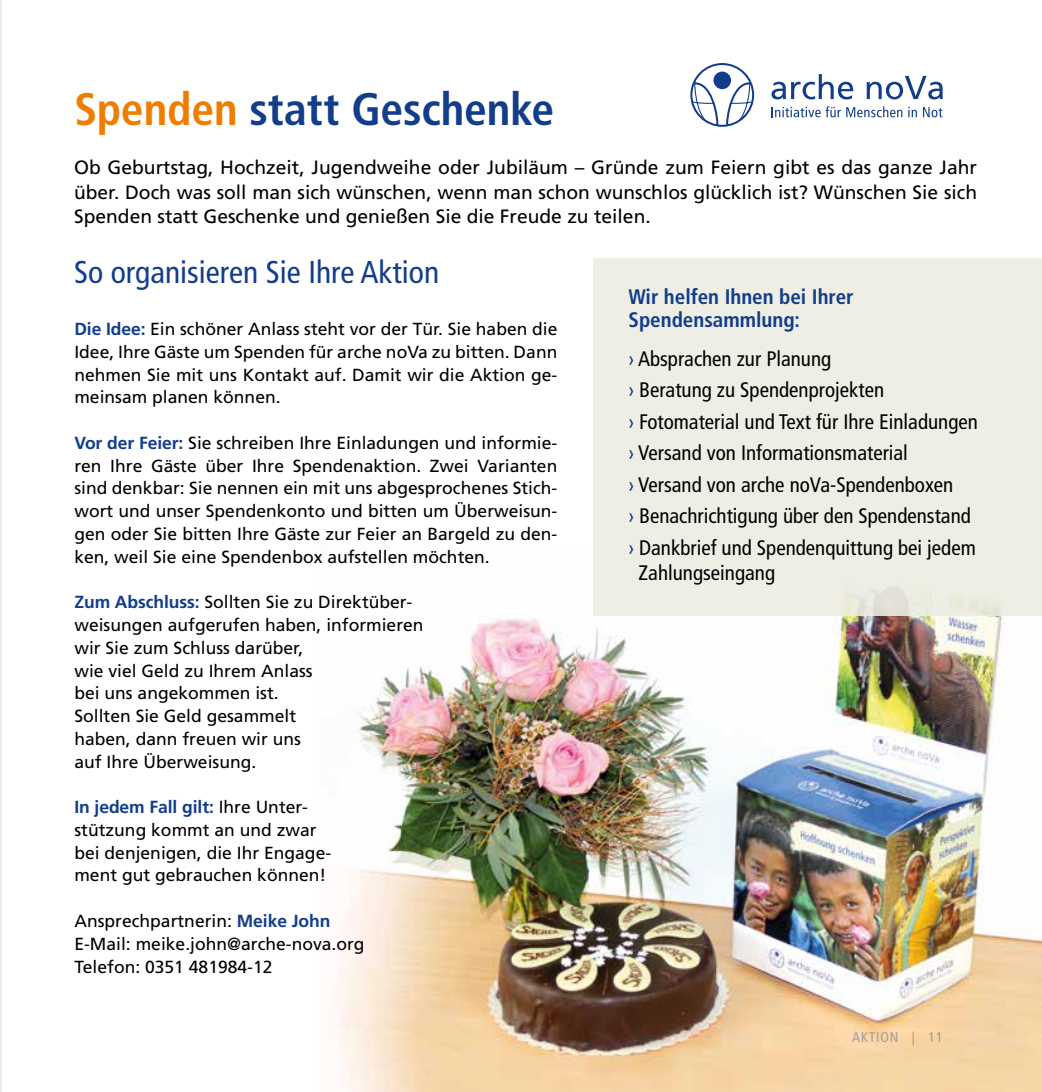
<style>
.page{position:relative;width:1042px;height:1092px;background:#fff}
.page>*{position:absolute;margin:0;border:0;box-sizing:border-box;transform-origin:0 0}
.t1{font:700 condensed 45.5px "Frutiger";letter-spacing:-.005em;color:#123d8a}
.t2{font:condensed 31.5px "Frutiger";color:#123d8a}
.t3{font:condensed 21px/31.5px "Frutiger";color:#000}
.t4{font:700 condensed 21px/22.8px "Frutiger";color:#123d8a}
.t5{font:19.25px/24.5px "Frutiger";color:#000;text-align:justify}
.t6{font:17.5px/22.8px "Frutiger";color:#000}
.t7{font:condensed 14px "Frutiger";letter-spacing:.06em;color:#9d9d9c}
.s1{color:#ef7d00}
.s2{font-weight:700;color:#123d8a}
.s3{color:#123d8a}
</style>
<div class="page">
<svg style="left:692px;top:76px;width:27px;height:49px"></svg>
<svg style="left:725px;top:76px;width:28px;height:50px"></svg>
<div style="left:690px;top:63px;width:64px;height:64px;border:2px solid #123d8a;border-radius:50%"></div>
<div style="left:714px;top:73px;width:16px;height:15px;background:#123d8a;border-radius:50%"></div>
<div style="left:713px;top:72px;width:18px;height:17px;border:2px solid #123d8a;border-radius:50%"></div>
<svg style="left:771px;top:106px;width:131px;height:11px"></svg>
<svg style="left:908px;top:107px;width:9px;height:10px"></svg>
<svg style="left:923px;top:107px;width:19px;height:10px"></svg>
<svg style="left:771px;top:74px;width:82px;height:25px"></svg>
<svg style="left:867px;top:76px;width:76px;height:23px"></svg>
<img style="left:335px;top:545px;width:707px;height:546px">
<hr style="left:0;top:0;width:1px;height:1091px;background:#efece4">
<div style="left:594px;top:258px;width:448px;height:357px;background:#edede3"></div>
<h1 class="t1" style="left:74px;top:82px;width:481px"><span class="s1">Spenden</span> statt Geschenke</h1>
<p class="t5" style="left:74px;top:155px;width:904px">Ob Geburtstag, Hochzeit, Jugendweihe oder Jubiläum – Gründe zum Feiern gibt es das ganze Jahr über. Doch was soll man sich wünschen, wenn man schon wunschlos glücklich ist? Wünschen Sie sich Spenden statt Geschenke und genießen Sie die Freude zu teilen.</p>
<h2 class="t2" style="left:74px;top:253px;width:367px">So organisieren Sie Ihre Aktion</h2>
<p class="t6" style="left:74px;top:317px;width:484px;text-align:justify"><span class="s2">Die Idee:</span> Ein schöner Anlass steht vor der Tür. Sie haben die Idee, Ihre Gäste um Spenden für arche noVa zu bitten. Dann nehmen Sie mit uns Kontakt auf. Damit wir die Aktion ge&shy;meinsam planen können.</p>
<p class="t6" style="left:74px;top:431px;width:484px;text-align:justify"><span class="s2">Vor der Feier:</span> Sie schreiben Ihre Einladungen und informie&shy;ren Ihre Gäste über Ihre Spendenaktion. Zwei Varianten sind denkbar: Sie nennen ein mit uns abgesprochenes Stich&shy;wort und unser Spendenkonto und bitten um Überweisun&shy;gen oder Sie bitten Ihre Gäste zur Feier an Bargeld zu den&shy;ken, weil Sie eine Spendenbox aufstellen möchten.</p>
<p class="t6" style="left:74px;top:590px;width:351px"><span class="s2">Zum Abschluss:</span> Sollten Sie zu Direktüber&shy;weisungen aufgerufen haben, informieren wir Sie zum Schluss darüber,<br>wie viel Geld zu Ihrem Anlass<br>bei uns angekommen ist.<br>Sollten Sie Geld gesammelt<br>haben, dann freuen wir uns<br>auf Ihre Überweisung.</p>
<p class="t6" style="left:74px;top:795px;width:258px"><span class="s2">In jedem Fall gilt:</span> Ihre Unter&shy;stützung kommt an und zwar bei denjenigen, die Ihr Engage&shy;ment gut gebrauchen können!</p>
<p class="t6" style="left:74px;top:909px;width:292px">Ansprechpartnerin: <span class="s2">Meike John<br></span>E-Mail: meike.john@arche-nova.org<br>Telefon: 0351 481984-12</p>
<p class="t4" style="left:628px;top:285px;width:227px">Wir helfen Ihnen bei Ihrer<br>Spendensammlung:</p>
<p class="t3" style="left:628px;top:342px;width:351px"><span class="s3">›</span> Absprachen zur Planung<br><span class="s3">›</span> Beratung zu Spendenprojekten<br><span class="s3">›</span> Fotomaterial und Text für Ihre Einladungen <span class="s3">›</span> Versand von Informationsmaterial<br><span class="s3">›</span> Versand von arche noVa-Spendenboxen<br><span class="s3">›</span> Benachrichtigung über den Spendenstand <span class="s3">›</span> Dankbrief und Spendenquittung bei jedem</p>
<p class="t3" style="left:638px;top:557px;width:138px">Zahlungseingang</p>
<p class="t7" style="left:852px;top:1028px;width:92px">AKTION | 11</p>
</div>
